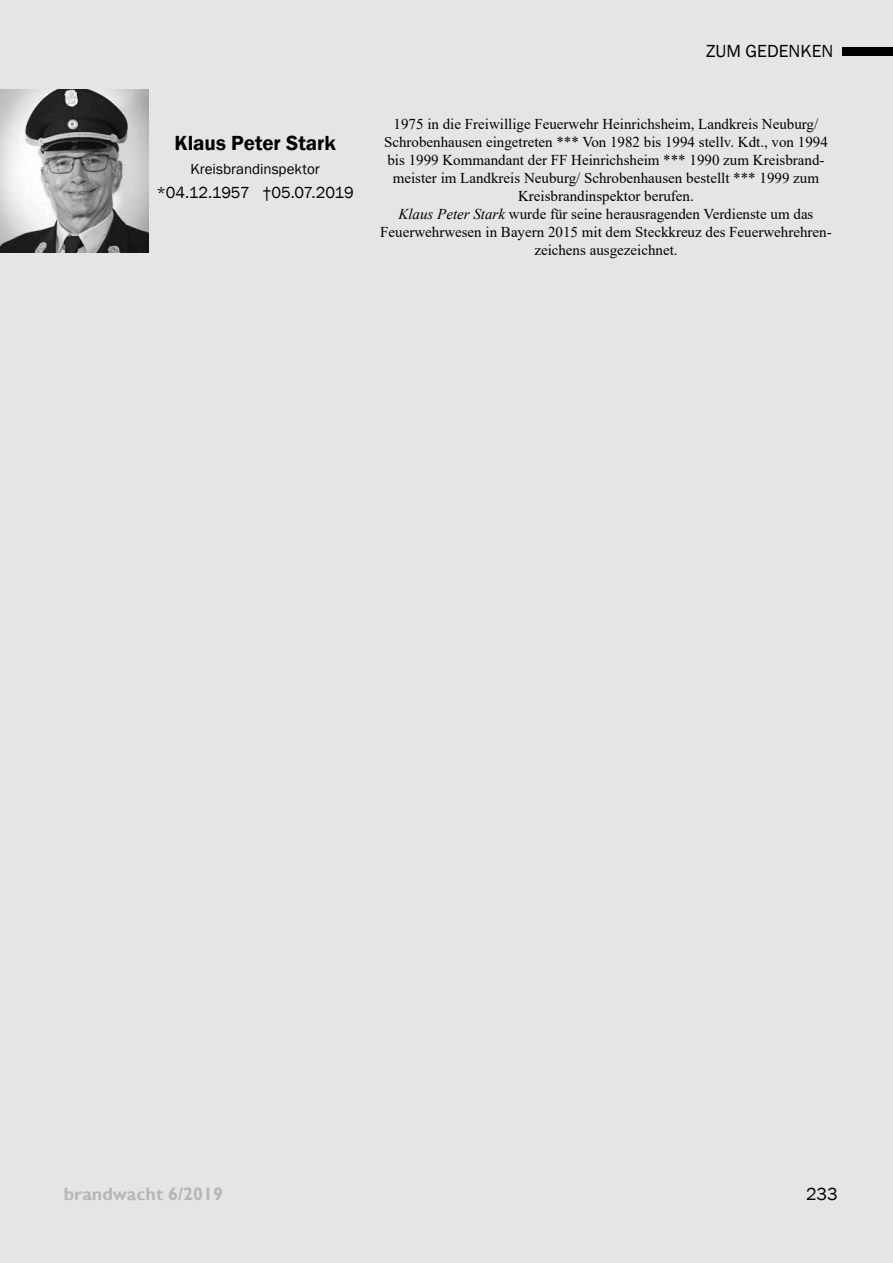
<style>
.page{position:relative;width:893px;height:1263px;background:#e4e5e4}
.page>*{position:absolute;margin:0;border:0;box-sizing:border-box;transform-origin:0 0}
.t1{font:600 21px "Franklin Gothic";color:#000}
.t2{font:700 18px "Gill Sans";color:#b6b7b6}
.t3{font:18px "Franklin Gothic";color:#000}
.t4{font:16.5px "Franklin Gothic";letter-spacing:-.005em;color:#000}
.t5{font:15px/18px "Times New Roman";color:#000;text-align:center}
.t6{font:15px "Franklin Gothic";color:#000}
.s1{font-style:italic}
</style>
<div class="page">
<div style="left:842px;top:47px;width:51px;height:8px;background:#000"></div>
<img style="left:0;top:90px;width:149px;height:162px">
<h1 class="t1" style="left:175px;top:130px;width:163px">Klaus Peter Stark</h1>
<p class="t6" style="left:190px;top:160px;width:131px">Kreisbrandinspektor</p>
<p class="t4" style="left:157px;top:182px;width:199px">*04.12.1957 †05.07.2019</p>
<p class="t3" style="left:706px;top:40px;width:129px">ZUM GEDENKEN</p>
<p class="t5" style="left:380px;top:115px;width:453px">1975 in die Freiwillige Feuerwehr Heinrichsheim, Landkreis Neuburg/ Schrobenhausen eingetreten *** Von 1982 bis 1994 stellv. Kdt., von 1994 bis 1999 Kommandant der FF Heinrichsheim *** 1990 zum Kreisbrand&shy;meister im Landkreis Neuburg/ Schrobenhausen bestellt *** 1999 zum Kreisbrandinspektor berufen.<br><span class="s1">Klaus Peter Stark</span> wurde für seine herausragenden Verdienste um das Feuerwehrwesen in Bayern 2015 mit dem Steckkreuz des Feuerwehrehren&shy;zeichens ausgezeichnet.</p>
<p class="t2" style="left:64px;top:1183px;width:161px">brandwacht 6/2019</p>
<p class="t3" style="left:806px;top:1182px;width:33px">233</p>
</div>
